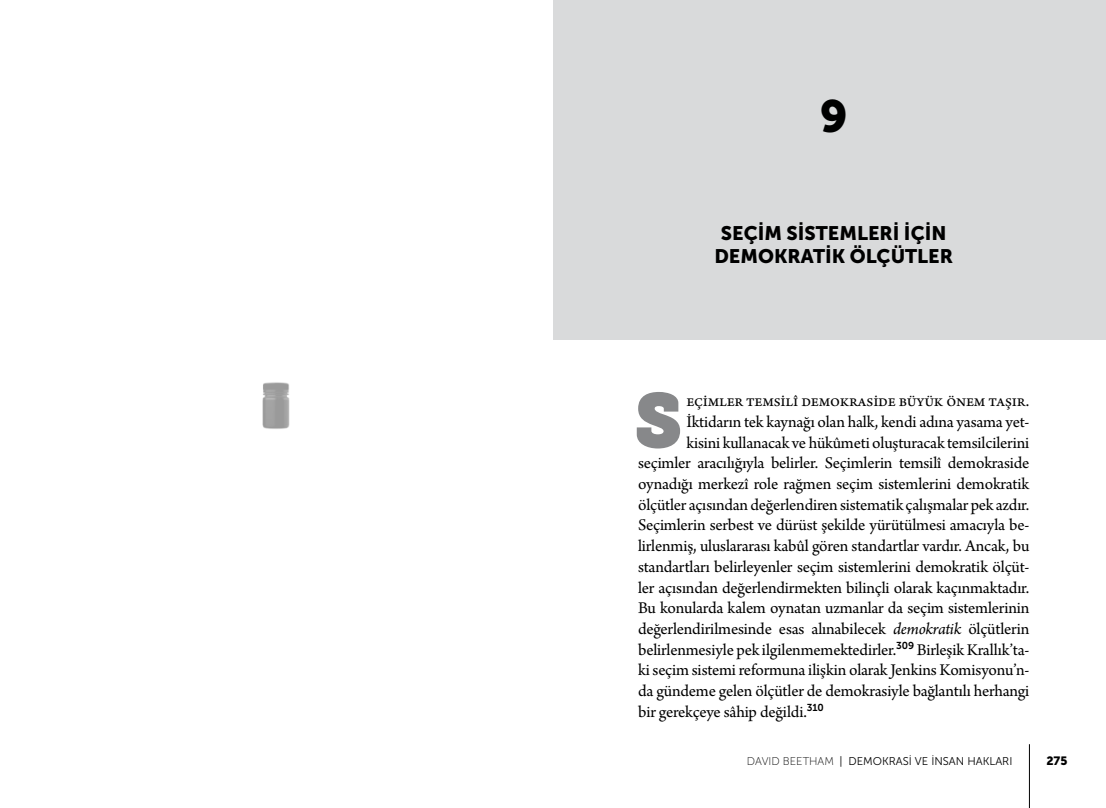
<style>
.page{position:relative;width:1106px;height:808px;background:#fff}
.page>*{position:absolute;margin:0;border:0;box-sizing:border-box;transform-origin:0 0}
.Bölüm_İlk_Paragraf{font:76.2px "Museo Slab";color:#87888a}
.Bölüm_No{font:45px "Museo Sans 900";color:#000}
.Bölüm_Adı{font:19.5px/23.4px "Museo Sans 900";color:#000;text-align:center}
.Bölüm_İlk_Paragraf-2{font:17.25px "Arno Pro";letter-spacing:-.01em;color:#000}
.t1{font:12px "Museo Sans 900";color:#000}
.t2{font:11.25px "Museo Sans 300";color:#000}
.s1{font-style:italic}
.s2{font-family:"Museo Sans 100"}
</style>
<div class="page">
<hr style="left:1029px;top:744px;width:1px;height:64px;background:#000">
<div style="left:553px;top:0;width:553px;height:340px;background:#d9dadb"></div>
<img style="left:262px;top:382px;width:28px;height:47px">
<p class="Bölüm_No" style="left:820px;top:90px;width:28px">9</p>
<p class="Bölüm_Adı" style="left:714px;top:221px;width:240px">SEÇI M SISTEMLERI İÇI N<br>DEMOKRATI K ÖLÇÜTLER</p>
<p class="Bölüm_İlk_Paragraf" style="left:634px;top:376px;width:50px">S</p>
<p class="Bölüm_İlk_Paragraf-2" style="left:686px;top:391px;width:344px">eçimler temsilî demokraside büyük önem taşır.</p>
<p class="Bölüm_İlk_Paragraf-2" style="left:686px;top:412px;width:344px">İktidarın tek kaynağı olan halk, kendi adına yasama yet-</p>
<p class="Bölüm_İlk_Paragraf-2" style="left:686px;top:433px;width:344px">kisini kullanacak ve hükûmeti oluşturacak temsilcilerini</p>
<p class="Bölüm_İlk_Paragraf-2" style="left:638px;top:453px;width:393px">seçimler aracılığıyla belirler. Seçimlerin temsilî demokraside</p>
<p class="Bölüm_İlk_Paragraf-2" style="left:638px;top:474px;width:393px">oynadığı merkezî role rağmen seçim sistemlerini demokratik</p>
<p class="Bölüm_İlk_Paragraf-2" style="left:638px;top:495px;width:393px">ölçütler açısından değerlendiren sistematik çalışmalar pek azdır.</p>
<p class="Bölüm_İlk_Paragraf-2" style="left:638px;top:515px;width:393px">Seçimlerin serbest ve dürüst şekilde yürütülmesi amacıyla be-</p>
<p class="Bölüm_İlk_Paragraf-2" style="left:638px;top:536px;width:393px">lirlenmiş, uluslararası kabûl gören standartlar vardır. Ancak, bu</p>
<p class="Bölüm_İlk_Paragraf-2" style="left:638px;top:557px;width:393px">standartları belirleyenler seçim sistemlerini demokratik ölçüt-</p>
<p class="Bölüm_İlk_Paragraf-2" style="left:638px;top:577px;width:393px">ler açısından değerlendirmekten bilinçli olarak kaçınmaktadır.</p>
<p class="Bölüm_İlk_Paragraf-2" style="left:638px;top:598px;width:393px">Bu konularda kalem oynatan uzmanlar da seçim sistemlerinin</p>
<p class="Bölüm_İlk_Paragraf-2" style="left:638px;top:619px;width:393px">değerlendirilmesinde esas alınabilecek <span class="s1">demokratik</span> ölçütlerin</p>
<p class="Bölüm_İlk_Paragraf-2" style="left:638px;top:640px;width:393px">belirlenmesiyle pek ilgilenmemektedirler.<sup>309</sup> Birleşik Krallık’ta-</p>
<p class="Bölüm_İlk_Paragraf-2" style="left:638px;top:660px;width:393px">ki seçim sistemi reformuna ilişkin olarak Jenkins Komisyonu’n-</p>
<p class="Bölüm_İlk_Paragraf-2" style="left:638px;top:681px;width:393px">da gündeme gelen ölçütler de demokrasiyle bağlantılı herhangi</p>
<p class="Bölüm_İlk_Paragraf-2" style="left:638px;top:702px;width:187px">bir gerekçeye sâhip değildi.<sup>310</sup></p>
<p class="t2" style="left:747px;top:755px;width:267px"><span class="s2">DAVID BEETHAM</span> | DEMOKRASI VE İNSAN HAKLARI</p>
<p class="t1" style="left:1046px;top:754px;width:23px">275</p>
</div>
